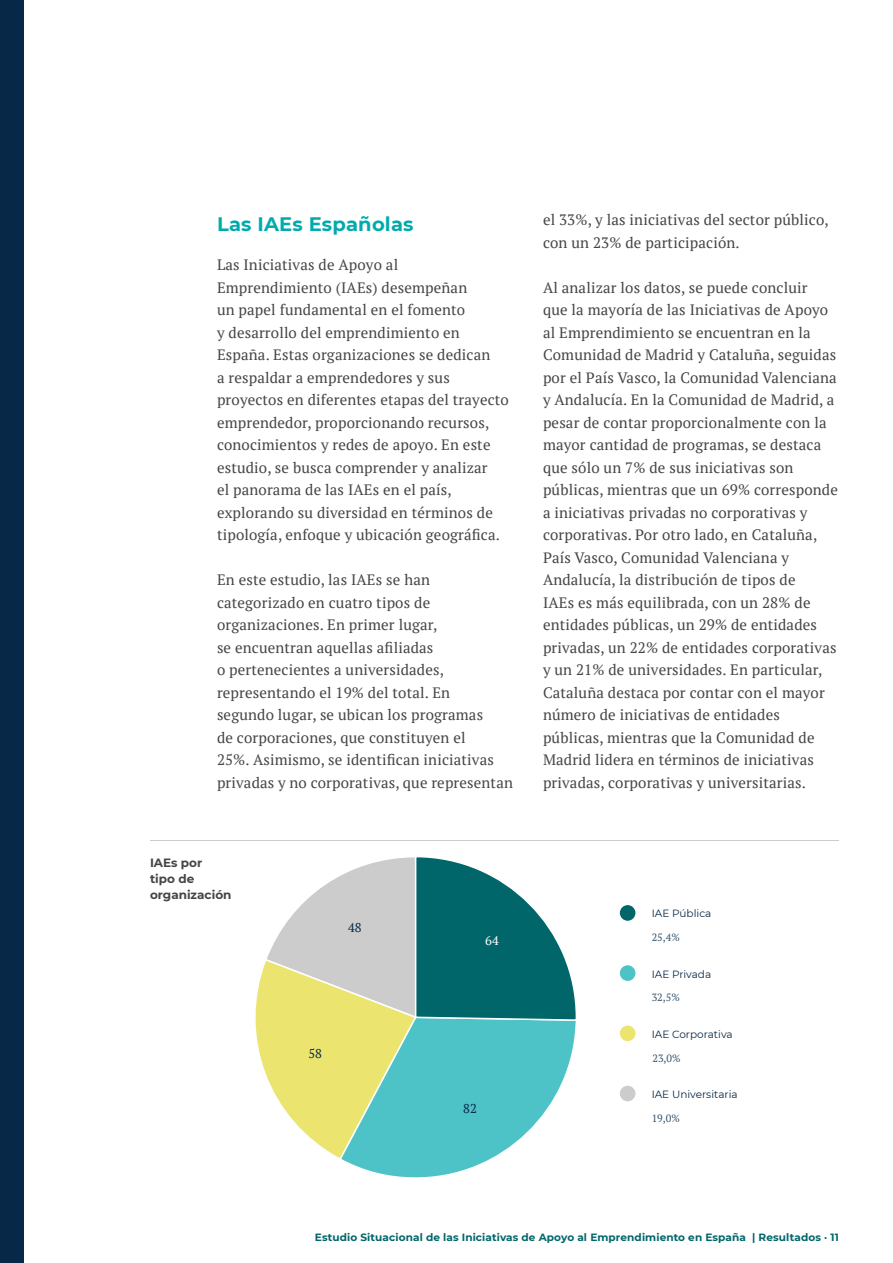
<style>
.page{position:relative;width:893px;height:1263px;background:#fff}
.page>*{position:absolute;margin:0;border:0;box-sizing:border-box;transform-origin:0 0}
.t1{font:700 19.5px "Montserrat";letter-spacing:.01em;color:#00abad}
.t2{font:15px/22.5px "PT Serif";letter-spacing:.01em;color:#454545}
.t3{font:12.75px "PT Serif";color:#082947}
.t4{font:12.75px "PT Serif";color:#fff}
.t5{font:700 12px/15.6px "Montserrat";color:#454545}
.t6{font:700 10.5px "Montserrat";letter-spacing:.01em;color:#006669}
.t7{font:10.5px "Montserrat";color:#082947}
.t8{font:10.5px "PT Serif";color:#38546b}
</style>
<div class="page">
<div style="left:0;top:0;width:23px;height:1263px;background:#072947"></div>
<svg style="left:255px;top:857px;width:321px;height:321px"></svg>
<svg style="left:619px;top:904px;width:17px;height:17px"></svg>
<div style="left:618px;top:903px;width:19px;height:19px;border:1px solid #fff;border-radius:50%"></div>
<svg style="left:619px;top:964px;width:17px;height:18px"></svg>
<div style="left:618px;top:964px;width:19px;height:18px;border:1px solid #fff;border-radius:50%"></div>
<svg style="left:619px;top:1025px;width:17px;height:17px"></svg>
<div style="left:618px;top:1024px;width:19px;height:19px;border:1px solid #fff;border-radius:50%"></div>
<div style="left:619px;top:1085px;width:17px;height:17px;background:#ccc;border-radius:50%"></div>
<div style="left:618px;top:1084px;width:19px;height:19px;border:1px solid #fff;border-radius:50%"></div>
<hr style="left:150px;top:840px;width:689px;height:1px;background:#ccc">
<h1 class="t1" style="left:217px;top:210px;width:198px">Las IAEs Españolas</h1>
<p class="t2" style="left:217px;top:253px;width:293px">Las Iniciativas de Apoyo al Emprendimiento (IAEs) desempeñan<br>un papel fundamental en el fomento<br>y desarrollo del emprendimiento en España. Estas organizaciones se dedican<br>a respaldar a emprendedores y sus proyectos en diferentes etapas del trayecto emprendedor, proporcionando recursos, conocimientos y redes de apoyo. En este estudio, se busca comprender y analizar<br>el panorama de las IAEs en el país, explorando su diversidad en términos de tipología, enfoque y ubicación geográfica.</p>
<p class="t2" style="left:217px;top:568px;width:297px">En este estudio, las IAEs se han categorizado en cuatro tipos de organizaciones. En primer lugar,<br>se encuentran aquellas afiliadas<br>o pertenecientes a universidades, representando el 19% del total. En<br>segundo lugar, se ubican los programas<br>de corporaciones, que constituyen el<br>25%. Asimismo, se identifican iniciativas privadas y no corporativas, que representan</p>
<p class="t5" style="left:150px;top:855px;width:83px">IAEs por<br>tipo de organización</p>
<p class="t3" style="left:348px;top:919px;width:15px">48</p>
<p class="t3" style="left:309px;top:1045px;width:15px">58</p>
<p class="t4" style="left:485px;top:933px;width:15px">64</p>
<p class="t3" style="left:463px;top:1100px;width:15px">82</p>
<p class="t2" style="left:543px;top:208px;width:287px">el 33%, y las iniciativas del sector público, con un 23% de participación.</p>
<p class="t2" style="left:543px;top:276px;width:296px">Al analizar los datos, se puede concluir<br>que la mayoría de las Iniciativas de Apoyo al Emprendimiento se encuentran en la Comunidad de Madrid y Cataluña, seguidas por el País Vasco, la Comunidad Valenciana y Andalucía. En la Comunidad de Madrid, a pesar de contar proporcionalmente con la mayor cantidad de programas, se destaca que sólo un 7% de sus iniciativas son públicas, mientras que un 69% corresponde a iniciativas privadas no corporativas y corporativas. Por otro lado, en Cataluña, País Vasco, Comunidad Valenciana y Andalucía, la distribución de tipos de<br>IAEs es más equilibrada, con un 28% de entidades públicas, un 29% de entidades privadas, un 22% de entidades corporativas y un 21% de universidades. En particular, Cataluña destaca por contar con el mayor número de iniciativas de entidades públicas, mientras que la Comunidad de Madrid lidera en términos de iniciativas privadas, corporativas y universitarias.</p>
<p class="t7" style="left:652px;top:906px;width:61px">IAE Pública</p>
<p class="t8" style="left:652px;top:930px;width:30px">25,4%</p>
<p class="t7" style="left:652px;top:967px;width:61px">IAE Privada</p>
<p class="t8" style="left:652px;top:991px;width:30px">32,5%</p>
<p class="t7" style="left:652px;top:1027px;width:83px">IAE Corporativa</p>
<p class="t8" style="left:652px;top:1051px;width:30px">23,0%</p>
<p class="t7" style="left:652px;top:1087px;width:88px">IAE Universitaria</p>
<p class="t8" style="left:652px;top:1111px;width:30px">19,0%</p>
<p class="t6" style="left:315px;top:1229px;width:525px">Estudio Situacional de las Iniciativas de Apoyo al Emprendimiento en España | Resultados · 11</p>
</div>
